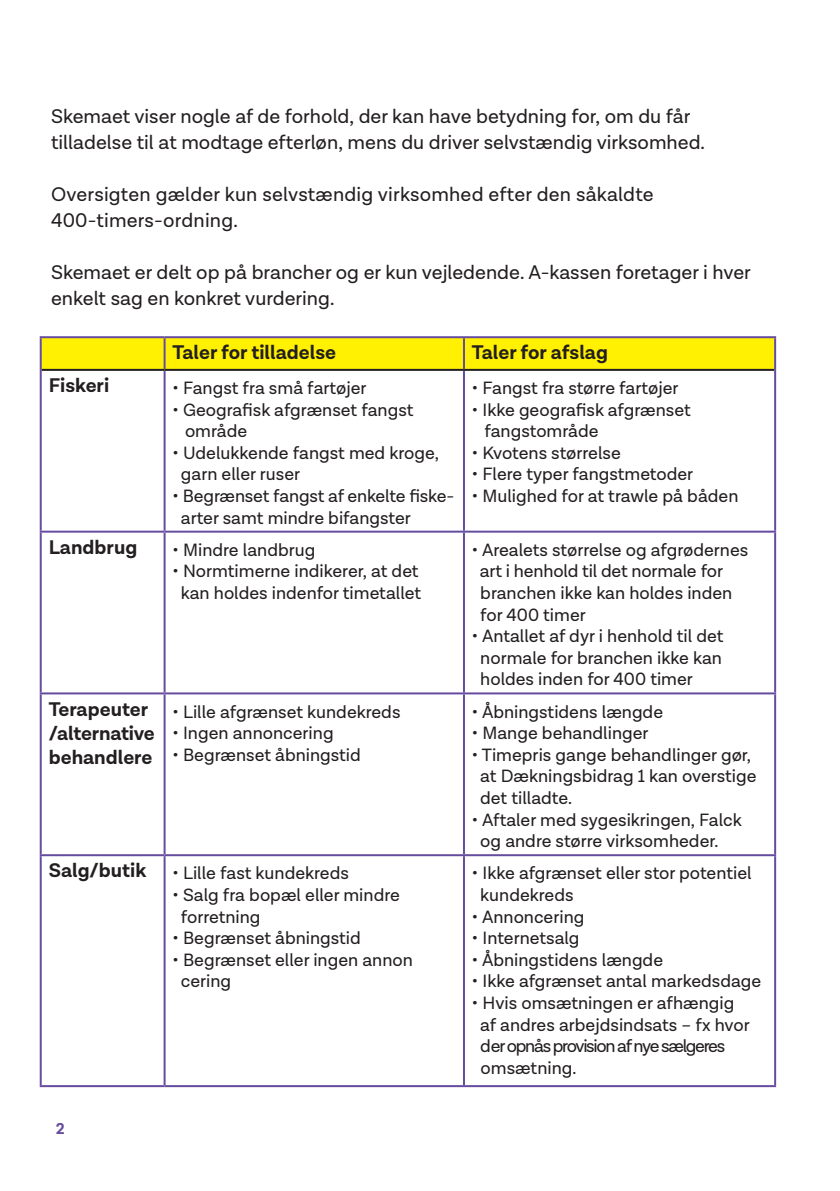
<style>
.page{position:relative;width:840px;height:1191px;background:#fff}
.page>*{position:absolute;margin:0;border:0;box-sizing:border-box;transform-origin:0 0}
.t1{font:20px/26px "Lota Grotesque";color:#231f20}
.t2{font:700 20px/24px "Lota Grotesque";color:#231f20}
.t3{font:18px/21.6px "Lota Grotesque";color:#231f20}
.t4{font:700 16px "Lota Grotesque";color:#664c9f}
</style>
<div class="page">
<div style="left:42px;top:338px;width:731px;height:31px;background:#fff101"></div>
<hr style="left:40px;top:336px;width:124px;height:2px;background:#664c9f">
<hr style="left:40px;top:338px;width:2px;height:32px;background:#664c9f">
<hr style="left:164px;top:336px;width:299px;height:2px;background:#664c9f">
<hr style="left:163px;top:338px;width:2px;height:31px;background:#664c9f">
<hr style="left:463px;top:336px;width:312px;height:2px;background:#664c9f">
<hr style="left:462px;top:338px;width:2px;height:31px;background:#664c9f">
<hr style="left:773px;top:338px;width:2px;height:32px;background:#664c9f">
<hr style="left:40px;top:370px;width:2px;height:160px;background:#664c9f">
<hr style="left:163px;top:371px;width:2px;height:159px;background:#664c9f">
<hr style="left:462px;top:371px;width:2px;height:159px;background:#664c9f">
<hr style="left:773px;top:370px;width:2px;height:160px;background:#664c9f">
<hr style="left:40px;top:530px;width:124px;height:2px;background:#664c9f">
<hr style="left:40px;top:532px;width:2px;height:160px;background:#664c9f">
<hr style="left:164px;top:530px;width:299px;height:2px;background:#664c9f">
<hr style="left:163px;top:532px;width:2px;height:160px;background:#664c9f">
<hr style="left:463px;top:530px;width:312px;height:2px;background:#664c9f">
<hr style="left:462px;top:532px;width:2px;height:160px;background:#664c9f">
<hr style="left:773px;top:532px;width:2px;height:160px;background:#664c9f">
<hr style="left:40px;top:692px;width:124px;height:2px;background:#664c9f">
<hr style="left:40px;top:694px;width:2px;height:160px;background:#664c9f">
<hr style="left:164px;top:692px;width:299px;height:2px;background:#664c9f">
<hr style="left:163px;top:694px;width:2px;height:160px;background:#664c9f">
<hr style="left:463px;top:692px;width:312px;height:2px;background:#664c9f">
<hr style="left:462px;top:694px;width:2px;height:160px;background:#664c9f">
<hr style="left:773px;top:694px;width:2px;height:160px;background:#664c9f">
<hr style="left:40px;top:854px;width:124px;height:2px;background:#664c9f">
<hr style="left:40px;top:856px;width:2px;height:229px;background:#664c9f">
<hr style="left:164px;top:854px;width:299px;height:2px;background:#664c9f">
<hr style="left:163px;top:856px;width:2px;height:229px;background:#664c9f">
<hr style="left:463px;top:854px;width:312px;height:2px;background:#664c9f">
<hr style="left:462px;top:856px;width:2px;height:229px;background:#664c9f">
<hr style="left:773px;top:856px;width:2px;height:229px;background:#664c9f">
<hr style="left:40px;top:1085px;width:124px;height:2px;background:#664c9f">
<hr style="left:164px;top:1085px;width:299px;height:2px;background:#664c9f">
<hr style="left:463px;top:1085px;width:312px;height:2px;background:#664c9f">
<hr style="left:42px;top:369px;width:122px;height:2px;background:#231f20">
<hr style="left:164px;top:369px;width:299px;height:2px;background:#231f20">
<hr style="left:463px;top:369px;width:310px;height:2px;background:#231f20">
<p class="t1" style="left:51px;top:104px;width:655px">Skemaet viser nogle af de forhold, der kan have betydning for, om du får tilladelse til at modtage efterløn, mens du driver selvstændig virksomhed.</p>
<p class="t1" style="left:51px;top:182px;width:603px">Oversigten gælder kun selvstændig virksomhed efter den såkaldte<br>400-timers-ordning.</p>
<p class="t1" style="left:51px;top:260px;width:701px">Skemaet er delt op på brancher og er kun vejledende. A-kassen foretager i hver enkelt sag en konkret vurdering.</p>
<p class="t2" style="left:172px;top:341px;width:165px">Taler for tilladelse</p>
<p class="t2" style="left:471px;top:341px;width:137px">Taler for afslag</p>
<p class="t2" style="left:49px;top:374px;width:62px">Fiskeri</p>
<p class="t3" style="left:172px;top:377px;width:195px">• Fangst fra små fartøjer</p>
<p class="t3" style="left:185px;top:399px;width:230px;text-indent:-12px">• Geografisk afgrænset fangst område</p>
<p class="t3" style="left:181px;top:442px;width:259px;text-indent:-8px">• Udelukkende fangst med kroge, garn eller ruser</p>
<p class="t3" style="left:181px;top:485px;width:275px;text-indent:-8px">• Begrænset fangst af enkelte fiske&shy;arter samt mindre bifangster</p>
<p class="t3" style="left:471px;top:377px;width:208px">• Fangst fra større fartøjer</p>
<p class="t3" style="left:484px;top:399px;width:208px;text-indent:-12px">• Ikke geografisk afgrænset fangstområde</p>
<p class="t3" style="left:471px;top:442px;width:150px">• Kvotens størrelse</p>
<p class="t3" style="left:471px;top:464px;width:223px">• Flere typer fangstmetoder</p>
<p class="t3" style="left:471px;top:485px;width:268px">• Mulighed for at trawle på båden</p>
<p class="t2" style="left:49px;top:536px;width:90px">Landbrug</p>
<p class="t3" style="left:172px;top:539px;width:144px">• Mindre landbrug</p>
<p class="t3" style="left:172px;top:561px;width:250px;text-align:center">• Normtimerne indikerer, at det kan holdes indenfor timetallet</p>
<p class="t2" style="left:49px;top:697px;width:108px">Terapeuter /alternative behandlere</p>
<p class="t3" style="left:172px;top:701px;width:229px">• Lille afgrænset kundekreds</p>
<p class="t3" style="left:172px;top:722px;width:162px">• Ingen annoncering</p>
<p class="t3" style="left:172px;top:744px;width:190px">• Begrænset åbningstid</p>
<p class="t2" style="left:49px;top:859px;width:99px">Salg/butik</p>
<p class="t3" style="left:172px;top:863px;width:178px">• Lille fast kundekreds</p>
<p class="t3" style="left:181px;top:884px;width:220px;text-indent:-8px">• Salg fra bopæl eller mindre forretning</p>
<p class="t3" style="left:172px;top:927px;width:190px">• Begrænset åbningstid</p>
<p class="t3" style="left:181px;top:949px;width:233px;text-indent:-8px">• Begrænset eller ingen annon cering</p>
<p class="t4" style="left:56px;top:1119px;width:10px">2</p>
<p class="t3" style="left:479px;top:539px;width:270px;text-indent:-8px">• Arealets størrelse og afgrødernes art i henhold til det normale for branchen ikke kan holdes inden for 400 timer</p>
<p class="t3" style="left:480px;top:626px;width:244px;text-align:justify;text-indent:-8px">• Antallet af dyr i henhold til det normale for branchen ikke kan holdes inden for 400 timer</p>
<p class="t3" style="left:471px;top:701px;width:192px">• Åbningstidens længde</p>
<p class="t3" style="left:471px;top:722px;width:178px">• Mange behandlinger</p>
<p class="t3" style="left:480px;top:744px;width:277px;text-indent:-8px">• Timepris gange behandlinger gør, at Dækningsbidrag 1 kan overstige det tilladte.</p>
<p class="t3" style="left:480px;top:809px;width:263px;text-indent:-8px">• Aftaler med sygesikringen, Falck og andre større virksomheder.</p>
<p class="t3" style="left:480px;top:863px;width:273px;text-indent:-8px">• Ikke afgrænset eller stor potentiel kundekreds</p>
<p class="t3" style="left:471px;top:906px;width:114px">• Annoncering</p>
<p class="t3" style="left:471px;top:927px;width:109px">• Internetsalg</p>
<p class="t3" style="left:471px;top:949px;width:192px">• Åbningstidens længde</p>
<p class="t3" style="left:471px;top:971px;width:291px">• Ikke afgrænset antal markedsdage</p>
<p class="t3" style="left:480px;top:992px;width:271px;text-indent:-8px">• Hvis omsætningen er afhængig af andres arbejdsindsats – fx hvor der opnås provision af nye sælgeres omsætning.</p>
</div>
